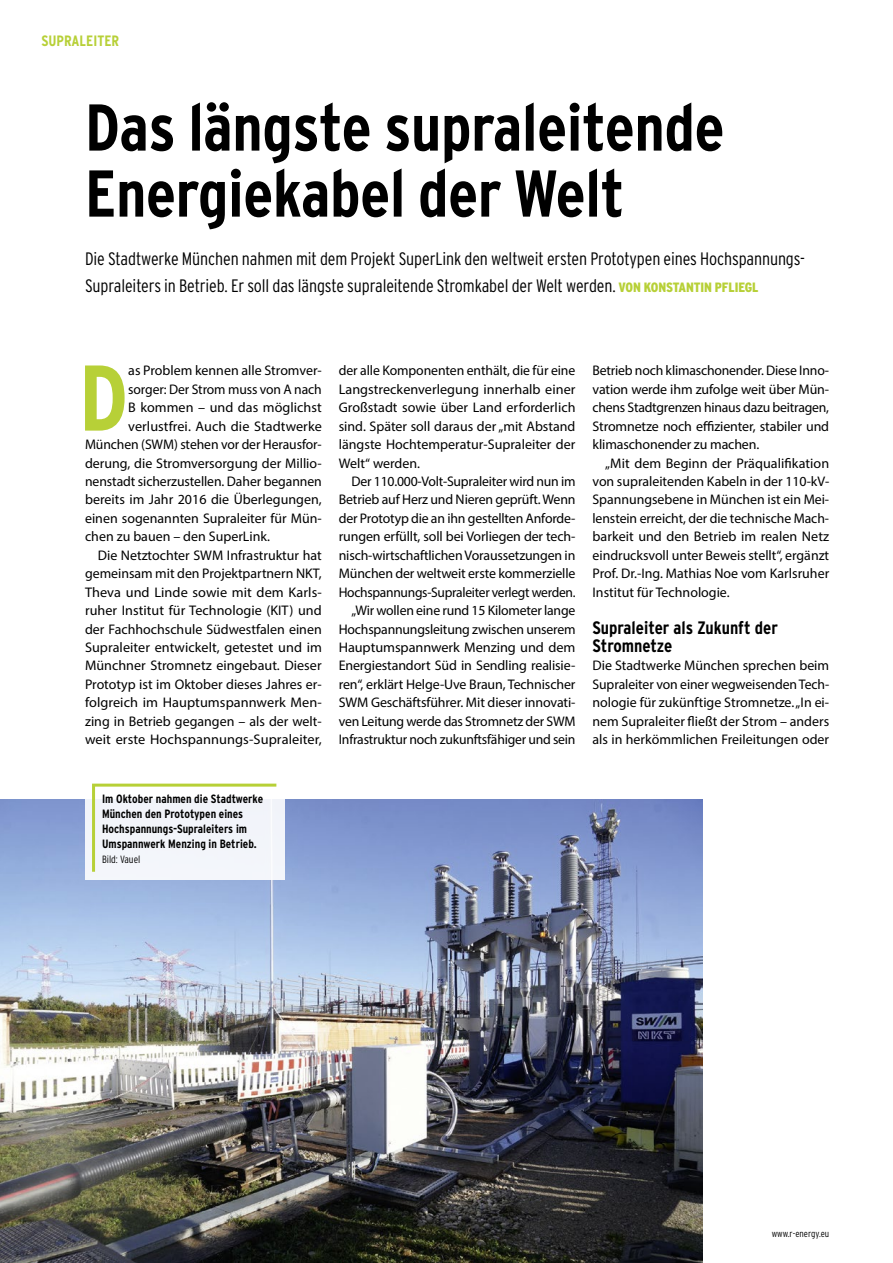
<style>
.page{position:relative;width:893px;height:1263px;background:#fff}
.page>*{position:absolute;margin:0;border:0;box-sizing:border-box;transform-origin:0 0}
.t1{font:700 93px "Interstate Condensed";color:#b7d037}
.t2{font:700 66px/66px "Interstate Condensed";letter-spacing:-.005em;color:#000}
.t3{font:300 18px/27px "Interstate Condensed";letter-spacing:-.005em;color:#000}
.t4{font:700 18px/18.5px "Interstate Condensed";color:#000}
.t5{font:700 15px "Interstate Condensed";color:#b7d037}
.t6{font:13.95px/18.5px "Myriad Pro";letter-spacing:-.005em;color:#000;text-align:justify}
.t7{font:700 12px/15px "Interstate Condensed";color:#000}
.t8{font:300 10.5px "Interstate Condensed";color:#000}
.t9{font:300 9.75px "Interstate Condensed";color:#000}
.s1{font-weight:900;font-size:13.5px;color:#b7d037}
</style>
<div class="page">
<img style="left:0;top:799px;width:702px;height:464px">
<div style="left:85px;top:777px;width:200px;height:103px;background:#f4f6fb"></div>
<svg style="left:91px;top:782px;width:188px;height:90px"></svg>
<p class="t5" style="left:41px;top:32px;width:79px">SUPRALEITER</p>
<h2 class="t2" style="left:85px;top:94px;width:641px">Das längste supraleitende<br>Energiekabel der Welt</h2>
<p class="t3" style="left:85px;top:245px;width:722px">Die Stadtwerke München nahmen mit dem Projekt SuperLink den weltweit ersten Prototypen eines Hochspannungs-<br>Supraleiters in Betrieb. Er soll das längste supraleitende Stromkabel der Welt werden. <span class="s1">VON KONSTANTIN PFLIEGL</span></p>
<h1 class="t1" style="left:79px;top:346px;width:51px">D</h1>
<p class="t6" style="left:128px;top:361px;width:195px">as Problem kennen alle Stromver-</p>
<p class="t6" style="left:128px;top:380px;width:195px">sorger: Der Strom muss von A nach</p>
<p class="t6" style="left:128px;top:398px;width:195px">B kommen – und das möglichst</p>
<p class="t6" style="left:128px;top:416px;width:195px">verlustfrei. Auch die Stadtwerke</p>
<p class="t6" style="left:85px;top:435px;width:238px">München (SWM) stehen vor der Herausfor-</p>
<p class="t6" style="left:85px;top:453px;width:238px">derung, die Stromversorgung der Millio-</p>
<p class="t6" style="left:85px;top:472px;width:238px">nenstadt sicherzustellen. Daher begannen</p>
<p class="t6" style="left:85px;top:490px;width:238px">bereits im Jahr 2016 die Überlegungen,</p>
<p class="t6" style="left:85px;top:509px;width:238px">einen sogenannten Supraleiter für Mün-</p>
<p class="t6" style="left:85px;top:527px;width:187px">chen zu bauen – den SuperLink.</p>
<p class="t6" style="left:98px;top:546px;width:225px">Die Netztochter SWM Infrastruktur hat</p>
<p class="t6" style="left:85px;top:564px;width:238px">gemeinsam mit den Projektpartnern NKT,</p>
<p class="t6" style="left:85px;top:582px;width:238px">Theva und Linde sowie mit dem Karls-</p>
<p class="t6" style="left:85px;top:601px;width:238px">ruher Institut für Technologie (KIT) und</p>
<p class="t6" style="left:85px;top:619px;width:238px">der Fachhochschule Südwestfalen einen</p>
<p class="t6" style="left:85px;top:638px;width:238px">Supraleiter entwickelt, getestet und im</p>
<p class="t6" style="left:85px;top:656px;width:238px">Münchner Stromnetz eingebaut. Dieser</p>
<p class="t6" style="left:85px;top:675px;width:238px">Prototyp ist im Oktober dieses Jahres er-</p>
<p class="t6" style="left:85px;top:693px;width:238px">folgreich im Hauptumspannwerk Men-</p>
<p class="t6" style="left:85px;top:712px;width:238px">zing in Betrieb gegangen – als der welt-</p>
<p class="t6" style="left:85px;top:730px;width:238px">weit erste Hochspannungs-Supraleiter,</p>
<p class="t6" style="left:339px;top:361px;width:238px">der alle Komponenten enthält, die für eine Langstreckenverlegung innerhalb einer Großstadt sowie über Land erforderlich sind. Später soll daraus der „mit Abstand längste Hochtemperatur-Supraleiter der Welt“ werden.</p>
<p class="t6" style="left:339px;top:472px;width:238px;text-align:right">Der 110.000-Volt-Supraleiter wird nun im Betrieb auf Herz und Nieren geprüft. Wenn der Prototyp die an ihn gestellten Anforde&shy;rungen erfüllt, soll bei Vorliegen der tech&shy;nisch-wirtschaftlichen Voraussetzungen in München der weltweit erste kommerzielle Hochspannungs-Supraleiter verlegt werden. „Wir wollen eine rund 15 Kilometer lange Hochspannungsleitung zwischen unserem Hauptumspannwerk Menzing und dem Energiestandort Süd in Sendling realisie&shy;ren“, erklärt Helge-Uve Braun, Technischer SWM Geschäftsführer. Mit dieser innovati&shy;ven Leitung werde das Stromnetz der SWM Infrastruktur noch zukunftsfähiger und sein</p>
<p class="t6" style="left:592px;top:361px;width:238px">Betrieb noch klimaschonender. Diese Inno&shy;vation werde ihm zufolge weit über Mün&shy;chens Stadtgrenzen hinaus dazu beitragen, Stromnetze noch effizienter, stabiler und klimaschonender zu machen.</p>
<p class="t6" style="left:592px;top:453px;width:238px;text-indent:13px">„Mit dem Beginn der Präqualifikation von supraleitenden Kabeln in der 110-kV-Spannungsebene in München ist ein Mei&shy;lenstein erreicht, der die technische Mach&shy;barkeit und den Betrieb im realen Netz eindrucksvoll unter Beweis stellt“, ergänzt Prof. Dr.-Ing. Mathias Noe vom Karlsruher Institut für Technologie.</p>
<p class="t4" style="left:592px;top:618px;width:187px">Supraleiter als Zukunft der<br>Stromnetze</p>
<p class="t6" style="left:592px;top:656px;width:238px">Die Stadtwerke München sprechen beim Supraleiter von einer wegweisenden Tech&shy;nologie für zukünftige Stromnetze. „In ei&shy;nem Supraleiter fließt der Strom – anders als in herkömmlichen Freileitungen oder</p>
<p class="t7" style="left:102px;top:791px;width:163px">Im Oktober nahmen die Stadtwerke<br>München den Prototypen eines<br>Hochspannungs-Supraleiters im<br>Umspannwerk Menzing in Betrieb.</p>
<p class="t8" style="left:102px;top:854px;width:40px">Bild: Vauel</p>
<p class="t9" style="left:772px;top:1228px;width:59px">www.r-energy.eu</p>
</div>
